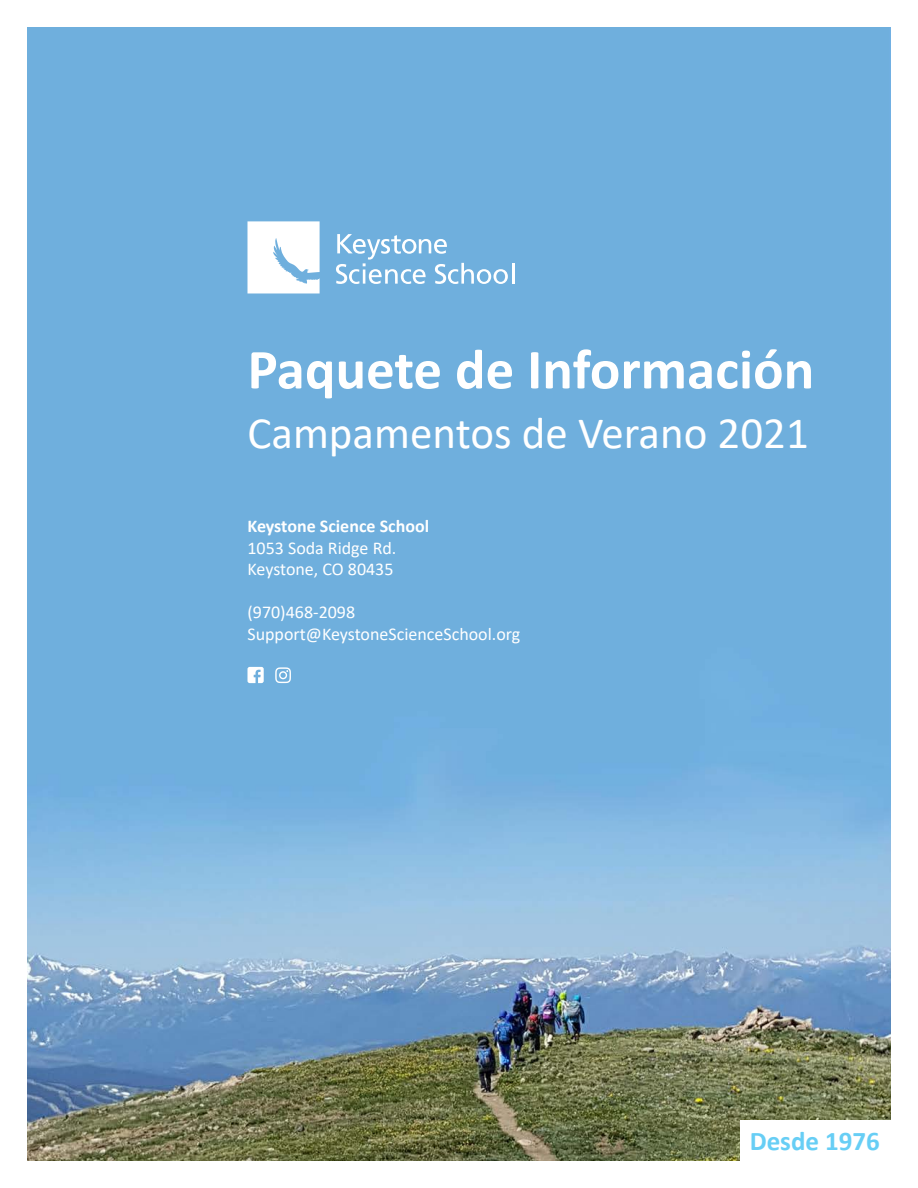
<style>
.page{position:relative;width:918px;height:1188px;background:#fff}
.page>*{position:absolute;margin:0;border:0;box-sizing:border-box;transform-origin:0 0}
.t1{font:700 57px "Calibri";color:#fff}
.t2{font:45px "Calibri";color:#fff}
.t3{font:700 27px "Calibri";color:#67cef5}
.t4{font:18px "Calibri";color:#fff}
.t5{font:700 18px "Calibri";color:#fff}
</style>
<div class="page">
<img style="left:27px;top:27px;width:864px;height:1134px">
<svg style="left:336px;top:234px;width:172px;height:50px;background:#8abee3"></svg>
<hr style="left:512px;top:263px;width:2px;height:21px;background:#fff">
<svg style="left:248px;top:221px;width:72px;height:72px"></svg>
<svg style="left:248px;top:667px;width:16px;height:16px"></svg>
<svg style="left:275px;top:667px;width:16px;height:16px"></svg>
<div style="left:740px;top:1120px;width:157px;height:46px;background:#fff"></div>
<p class="t1" style="left:248px;top:329px;width:568px">Paquete de Información</p>
<p class="t2" style="left:248px;top:402px;width:563px">Campamentos de Verano 2021</p>
<p class="t5" style="left:248px;top:513px;width:183px">Keystone Science School</p>
<p class="t4" style="left:248px;top:535px;width:150px">1053 Soda Ridge Rd.</p>
<p class="t4" style="left:248px;top:557px;width:148px">Keystone, CO 80435</p>
<p class="t4" style="left:248px;top:600px;width:109px">(970)468-2098</p>
<p class="t4" style="left:248px;top:621px;width:274px">Support@KeystoneScienceSchool.org</p>
<p class="t3" style="left:750px;top:1122px;width:132px">Desde 1976</p>
</div>
